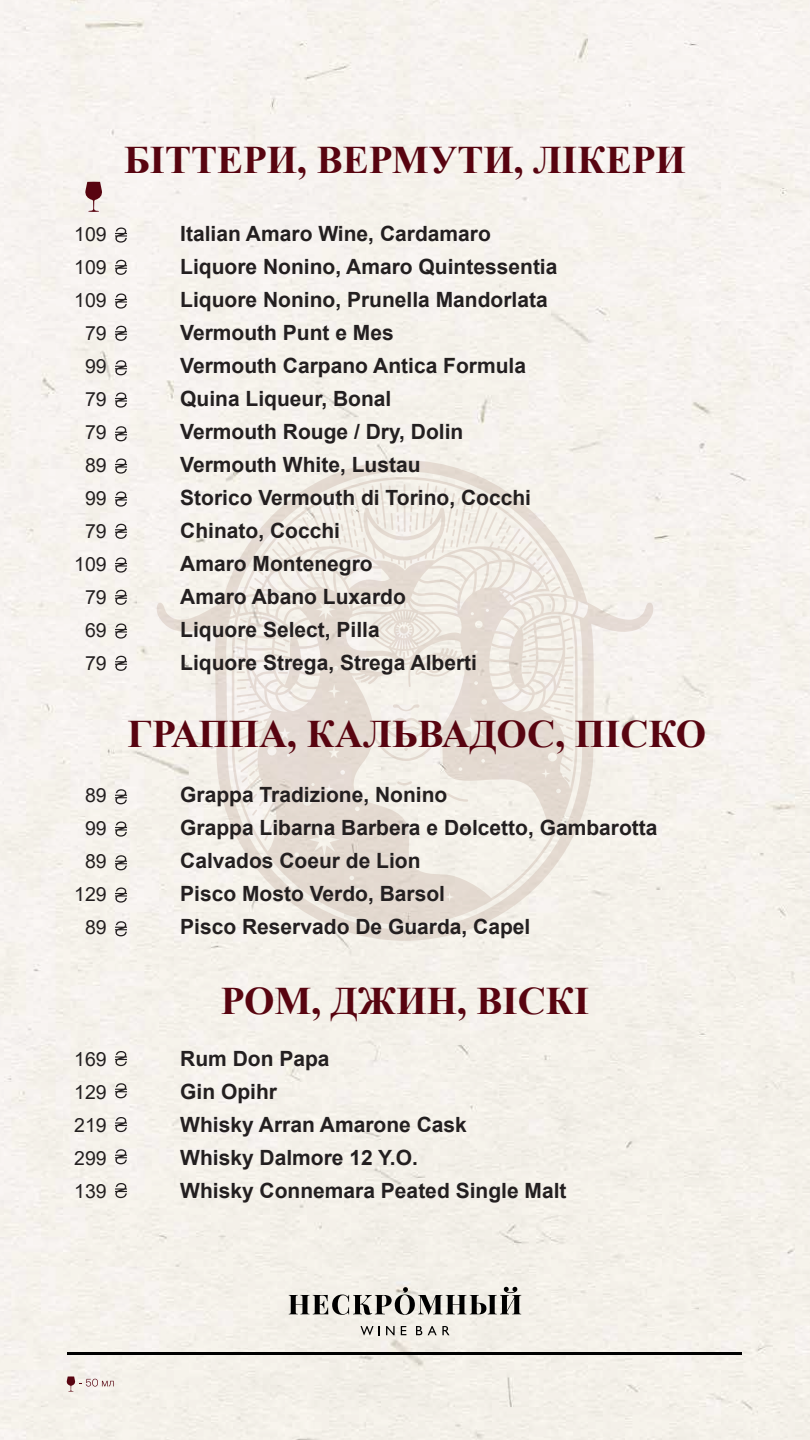
<style>
.page{position:relative;width:810px;height:1440px;background:#f6f2eb}
.page>*{position:absolute;margin:0;border:0;box-sizing:border-box;transform-origin:0 0}
.t1{font:700 39px "Times New Roman";color:#580410}
.t2{font:700 21px/33px "Arial";color:#231f20}
.t3{font:19.5px/33px "Arial";color:#231f20;text-align:center}
</style>
<div class="page">
<svg style="left:157px;top:460px;width:496px;height:481px;background:#efe9e2"></svg>
<svg style="left:115px;top:227px;width:12px;height:16px"></svg>
<svg style="left:115px;top:260px;width:12px;height:15px"></svg>
<svg style="left:115px;top:293px;width:12px;height:16px"></svg>
<svg style="left:115px;top:326px;width:12px;height:15px"></svg>
<svg style="left:115px;top:360px;width:12px;height:15px"></svg>
<svg style="left:115px;top:392px;width:12px;height:16px"></svg>
<svg style="left:115px;top:426px;width:12px;height:15px"></svg>
<svg style="left:115px;top:458px;width:12px;height:16px"></svg>
<svg style="left:115px;top:491px;width:12px;height:16px"></svg>
<svg style="left:115px;top:524px;width:12px;height:15px"></svg>
<svg style="left:115px;top:557px;width:12px;height:16px"></svg>
<svg style="left:115px;top:590px;width:12px;height:15px"></svg>
<svg style="left:115px;top:623px;width:12px;height:16px"></svg>
<svg style="left:115px;top:656px;width:12px;height:15px"></svg>
<svg style="left:115px;top:789px;width:12px;height:15px"></svg>
<svg style="left:115px;top:821px;width:12px;height:16px"></svg>
<svg style="left:115px;top:855px;width:12px;height:15px"></svg>
<svg style="left:115px;top:887px;width:12px;height:16px"></svg>
<svg style="left:115px;top:921px;width:12px;height:15px"></svg>
<svg style="left:115px;top:1051px;width:12px;height:15px"></svg>
<svg style="left:115px;top:1083px;width:12px;height:15px"></svg>
<svg style="left:115px;top:1117px;width:12px;height:15px"></svg>
<svg style="left:115px;top:1149px;width:12px;height:15px"></svg>
<svg style="left:115px;top:1183px;width:12px;height:15px"></svg>
<svg style="left:289px;top:1287px;width:232px;height:28px;background:#a9a7a1"></svg>
<svg style="left:401px;top:1326px;width:5px;height:9px"></svg>
<svg style="left:360px;top:1326px;width:20px;height:9px"></svg>
<svg style="left:386px;top:1326px;width:9px;height:9px"></svg>
<svg style="left:416px;top:1326px;width:6px;height:9px"></svg>
<svg style="left:428px;top:1326px;width:22px;height:9px"></svg>
<svg style="left:66px;top:1376px;width:48px;height:16px"></svg>
<svg style="left:85px;top:182px;width:18px;height:30px"></svg>
<hr style="left:68px;top:1352px;width:674px;height:2px;background:#000">
<p class="t3" style="left:74px;top:218px;width:34px">109<br>109<br>109<br>79<br>99<br>79<br>79<br>89<br>99<br>79<br>109<br>79<br>69<br>79</p>
<p class="t3" style="left:74px;top:779px;width:34px">89<br>99<br>89<br>129<br>89</p>
<h1 class="t1" style="left:124px;top:132px;width:563px">БІТТЕРИ, ВЕРМУТИ, ЛІКЕРИ</h1>
<p class="t2" style="left:180px;top:218px;width:379px">Italian Amaro Wine, Cardamaro<br>Liquore Nonino, Amaro Quintessentia<br>Liquore Nonino, Prunella Mandorlata<br>Vermouth Punt e Mes<br>Vermouth Carpano Antica Formula<br>Quina Liqueur, Bonal<br>Vermouth Rouge / Dry, Dolin<br>Vermouth White, Lustau<br>Storico Vermouth di Torino, Cocchi<br>Chinato, Cocchi<br>Amaro Montenegro<br>Amaro Abano Luxardo<br>Liquore Select, Pilla<br>Liquore Strega, Strega Alberti</p>
<h1 class="t1" style="left:128px;top:705px;width:580px">ГРАППА, КАЛЬВАДОС, ПІСКО</h1>
<p class="t2" style="left:180px;top:778px;width:479px">Grappa Tradizione, Nonino<br>Grappa Libarna Barbera e Dolcetto, Gambarotta<br>Calvados Coeur de Lion<br>Pisco Mosto Verdo, Barsol<br>Pisco Reservado De Guarda, Capel</p>
<p class="t3" style="left:74px;top:1043px;width:34px;text-align:justify">169<br>129<br>219<br>299<br>139</p>
<h1 class="t1" style="left:221px;top:973px;width:370px">РОМ, ДЖИН, ВІСКІ</h1>
<p class="t2" style="left:180px;top:1042px;width:388px">Rum Don Papa<br>Gin Opihr<br>Whisky Arran Amarone Cask<br>Whisky Dalmore 12 Y.O.<br>Whisky Connemara Peated Single Malt</p>
</div>
